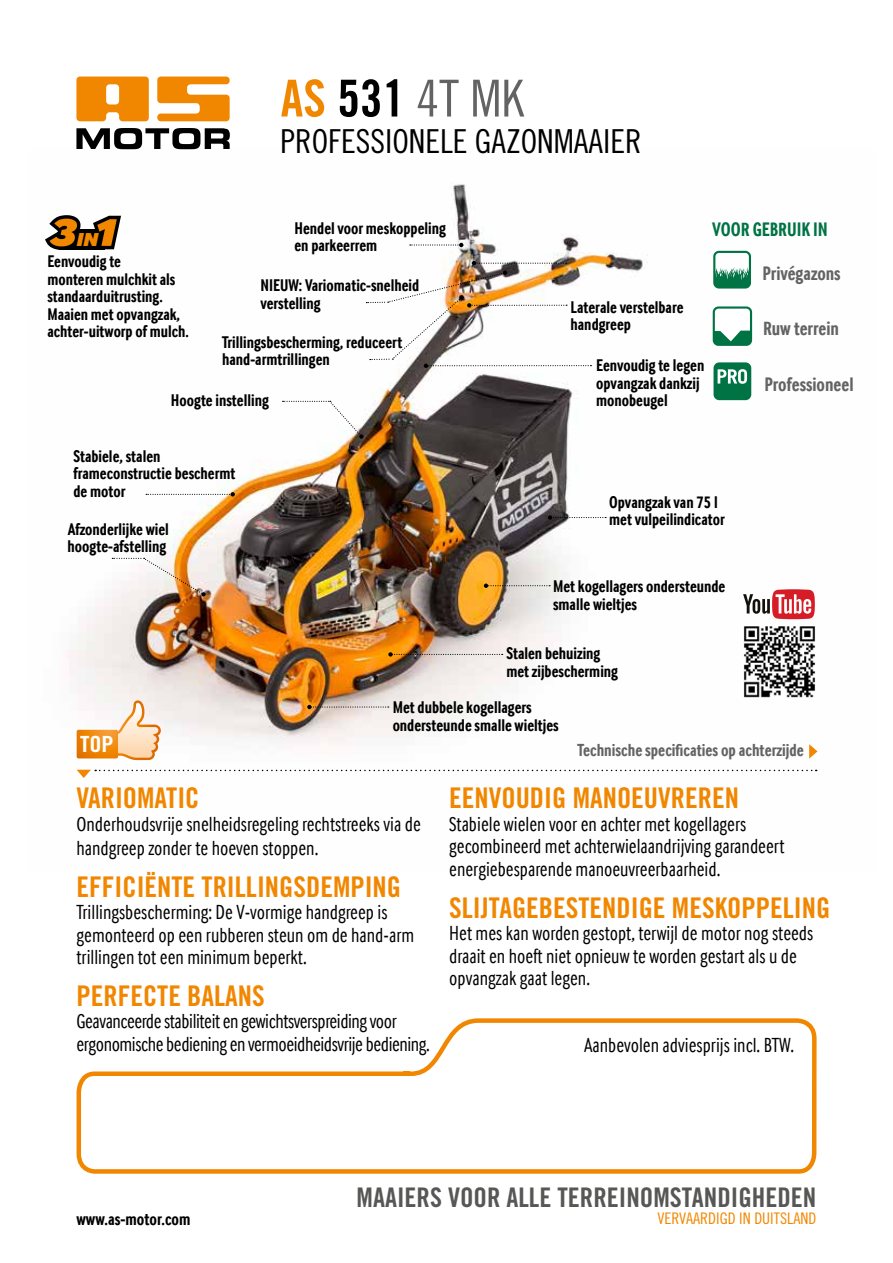
<style>
.page{position:relative;width:893px;height:1263px;background:#fff}
.page>*{position:absolute;margin:0;border:0;box-sizing:border-box;transform-origin:0 0}
.t1{font:italic 900 51.75px "Inter Face Corp";color:#f18700}
.t2{font:51px "Trade Gothic Cond Eighteen";color:#646363}
.t3{font:33px "Trade Gothic Cond Eighteen";color:#000}
.t4{font:28.5px "Trade Gothic Bold Cond Twenty";color:#f18700}
.t5{font:27px "Trade Gothic LT Std Bd Cn 20";color:#575756}
.t6{font:22.35px "Trade Gothic Bold Cond Twenty";color:#fff;scale:1.09 1}
.t7{font:21px/22.5px "Inter Face Da Ma Condensed";color:#000}
.t8{font:21px/22.5px "Inter Face Da Ma Condensed";letter-spacing:-.02em;color:#000}
.t9{font:700 20.25px "Inter Face Da Ma Condensed";color:#646363}
.t10{font:700 20.25px "Inter Face Da Ma Condensed";color:#007344}
.t11{font:700 18px "Inter Face Da Ma Condensed";color:#646363}
.t12{font:700 18px "Inter Face Da Ma Condensed";color:#000}
.t13{font:700 17.4px/17.4px "Inter Face Da Ma Condensed";color:#000}
.t14{font:15.9px "Trade Gothic LT Std Cn 18";color:#f18700}
.s1{font-family:"Trade Gothic Bold Cond Twenty";color:#f18700}
.s2{font-family:"Trade Gothic Bold Cond Twenty";color:#000}
.s3{font-size:24.9px}
</style>
<div class="page">
<img style="left:69px;top:149px;width:749px;height:622px">
<svg style="left:548px;top:515px;width:58px;height:5px"></svg>
<svg style="left:484px;top:583px;width:66px;height:5px"></svg>
<svg style="left:410px;top:243px;width:53px;height:4px"></svg>
<svg style="left:388px;top:652px;width:115px;height:5px"></svg>
<svg style="left:307px;top:705px;width:82px;height:4px"></svg>
<svg style="left:112px;top:558px;width:94px;height:38px"></svg>
<svg style="left:283px;top:401px;width:81px;height:38px"></svg>
<svg style="left:366px;top:261px;width:225px;height:107px"></svg>
<svg style="left:146px;top:492px;width:89px;height:4px"></svg>
<svg style="left:45px;top:212px;width:80px;height:42px"></svg>
<svg style="left:76px;top:1018px;width:741px;height:156px"></svg>
<svg style="left:77px;top:770px;width:740px;height:8px"></svg>
<svg style="left:77px;top:700px;width:84px;height:60px"></svg>
<svg style="left:809px;top:744px;width:8px;height:15px"></svg>
<svg style="left:76px;top:77px;width:73px;height:44px"></svg>
<svg style="left:157px;top:77px;width:73px;height:44px"></svg>
<svg style="left:76px;top:128px;width:154px;height:21px"></svg>
<svg style="left:716px;top:267px;width:32px;height:19px"></svg>
<div style="left:713px;top:251px;width:38px;height:38px;border:2px solid #007344;border-radius:5px"></div>
<div style="left:715px;top:308px;width:35px;height:36px;background:#fff"></div>
<svg style="left:716px;top:331px;width:33px;height:12px"></svg>
<div style="left:713px;top:306px;width:39px;height:40px;border:2px solid #007344;border-radius:5px"></div>
<div style="left:715px;top:363px;width:35px;height:36px;background:#007344;border-radius:5px"></div>
<div style="left:713px;top:362px;width:38px;height:38px;border:2px solid #007344;border-radius:5px"></div>
<svg style="left:718px;top:369px;width:29px;height:15px"></svg>
<svg style="left:743px;top:589px;width:72px;height:30px"></svg>
<img style="left:742px;top:624px;width:74px;height:75px">
<h2 class="t2" style="left:281px;top:68px;width:245px"><span class="s1">AS</span> <span class="s2">531</span> 4T MK</h2>
<h3 class="t3" style="left:281px;top:122px;width:362px">PROFESSIONELE GAZONMAAIER</h3>
<h1 class="t1" style="left:48px;top:196px;width:71px">3 <span class="s3">in</span>1</h1>
<p class="t13" style="left:47px;top:252px;width:143px">Eenvoudig te<br>monteren mulchkit als standaarduitrusting.<br>Maaien met opvangzak, achter-uitworp of mulch.</p>
<p class="t13" style="left:294px;top:219px;width:153px">Hendel voor meskoppeling en parkeerrem</p>
<p class="t13" style="left:260px;top:276px;width:160px">NIEUW: Variomatic-snelheid verstelling</p>
<p class="t13" style="left:222px;top:333px;width:182px">Trillingsbescherming, reduceert hand-armtrillingen</p>
<p class="t13" style="left:171px;top:391px;width:99px">Hoogte instelling</p>
<p class="t10" style="left:712px;top:216px;width:117px">VOOR GEBRUIK IN</p>
<p class="t13" style="left:570px;top:297px;width:115px">Laterale verstelbare handgreep</p>
<p class="t13" style="left:596px;top:356px;width:110px">Eenvoudig te legen opvangzak dankzij monobeugel</p>
<p class="t9" style="left:762px;top:260px;width:80px">Privégazons</p>
<p class="t9" style="left:763px;top:316px;width:77px">Ruw terrein</p>
<p class="t9" style="left:764px;top:371px;width:91px">Professioneel</p>
<p class="t13" style="left:73px;top:447px;width:164px">Stabiele, stalen frameconstructie beschermt de motor</p>
<p class="t13" style="left:68px;top:520px;width:103px">Afzonderlijke wiel hoogte-afstelling</p>
<p class="t13" style="left:609px;top:493px;width:117px">Opvangzak van 75 l met vulpeilindicator</p>
<p class="t13" style="left:553px;top:577px;width:174px">Met kogellagers ondersteunde smalle wieltjes</p>
<p class="t13" style="left:506px;top:644px;width:113px">Stalen behuizing met zijbescherming</p>
<p class="t13" style="left:393px;top:698px;width:168px">Met dubbele kogellagers ondersteunde smalle wieltjes</p>
<p class="t6" style="left:80px;top:731px;width:32px">TOP</p>
<p class="t11" style="left:578px;top:739px;width:228px">Technische specificaties op achterzijde</p>
<h3 class="t4" style="left:77px;top:781px;width:124px">VARIOMATIC</h3>
<p class="t7" style="left:77px;top:812px;width:346px;line-height:24px">Onderhoudsvrije snelheidsregeling rechtstreeks via de handgreep zonder te hoeven stoppen.</p>
<h3 class="t4" style="left:77px;top:869px;width:326px">EFFICIËNTE TRILLINGSDEMPING</h3>
<p class="t7" style="left:77px;top:900px;width:339px">Trillingsbescherming: De V-vormige handgreep is gemonteerd op een rubberen steun om de hand-arm trillingen tot een minimum beperkt.</p>
<h3 class="t4" style="left:77px;top:978px;width:190px">PERFECTE BALANS</h3>
<p class="t8" style="left:77px;top:1009px;width:355px">Geavanceerde stabiliteit en gewichtsverspreiding voor ergonomische bediening en vermoeidheidsvrije bediening.</p>
<h3 class="t4" style="left:449px;top:781px;width:291px">EENVOUDIG MANOEUVREREN</h3>
<p class="t7" style="left:449px;top:812px;width:337px">Stabiele wielen voor en achter met kogellagers gecombineerd met achterwielaandrijving garandeert energiebesparende manoeuvreerbaarheid.</p>
<h3 class="t4" style="left:449px;top:890px;width:382px">SLIJTAGEBESTENDIGE MESKOPPELING</h3>
<p class="t7" style="left:449px;top:921px;width:366px">Het mes kan worden gestopt, terwijl de motor nog steeds draait en hoeft niet opnieuw te worden gestart als u de opvangzak gaat legen.</p>
<p class="t7" style="left:584px;top:1034px;width:211px">Aanbevolen adviesprijs incl. BTW.</p>
<p class="t12" style="left:77px;top:1207px;width:116px">www.as-motor.com</p>
<h3 class="t5" style="left:357px;top:1181px;width:461px">MAAIERS VOOR ALLE TERREINOMSTANDIGHEDEN</h3>
<p class="t14" style="left:657px;top:1208px;width:161px">VERVAARDIGD IN DUITSLAND</p>
</div>
